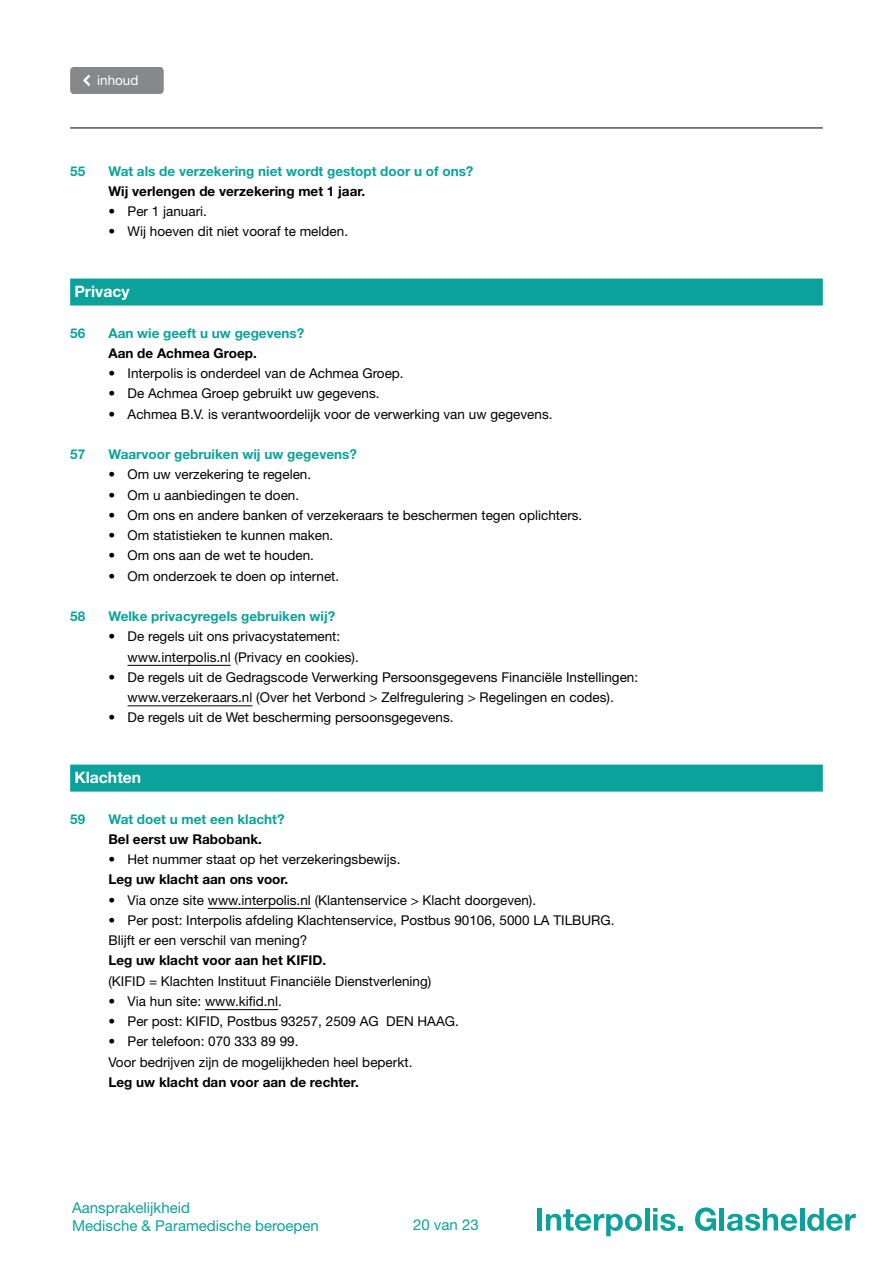
<style>
.page{position:relative;width:893px;height:1263px;background:#fff}
.page>*{position:absolute;margin:0;border:0;box-sizing:border-box;transform-origin:0 0}
.t1{font:700 15.75px "Helvetica Neue LT Std";color:#fff}
.t2{font:15px/18px "Helvetica Neue LT Std";color:#0ba29c}
.t3{font:13.5px/20.2px "Helvetica Neue LT Std";color:#000}
.t4{font:700 13.5px "Helvetica Neue LT Std";color:#0ba29c}
.t5{font:700 13.5px "Helvetica Neue LT Std";color:#000}
.t6{font:13.5px "Helvetica Neue LT Std";color:#fff}
</style>
<div class="page">
<hr style="left:70px;top:128px;width:753px;height:1px;background:#000">
<div style="left:537px;top:1208px;width:5px;height:22px;background:#0ba29c"></div>
<svg style="left:546px;top:1209px;width:96px;height:27px"></svg>
<hr style="left:645px;top:1208px;width:4px;height:22px;background:#0ba29c">
<svg style="left:653px;top:1208px;width:30px;height:23px"></svg>
<svg style="left:695px;top:1207px;width:21px;height:24px"></svg>
<hr style="left:720px;top:1208px;width:4px;height:22px;background:#0ba29c">
<svg style="left:727px;top:1208px;width:70px;height:23px"></svg>
<hr style="left:800px;top:1208px;width:4px;height:22px;background:#0ba29c">
<svg style="left:807px;top:1208px;width:49px;height:23px"></svg>
<div style="left:70px;top:67px;width:94px;height:27px;background:#87888a"></div>
<div style="left:70px;top:279px;width:753px;height:27px;background:#0ba29c"></div>
<hr style="left:128px;top:665px;width:103px;height:1px;background:#000">
<hr style="left:128px;top:705px;width:125px;height:1px;background:#000">
<div style="left:70px;top:765px;width:753px;height:27px;background:#0ba29c"></div>
<hr style="left:208px;top:908px;width:103px;height:1px;background:#000">
<hr style="left:205px;top:1009px;width:73px;height:1px;background:#000">
<p class="t6" style="left:97px;top:72px;width:43px">inhoud</p>
<p class="t4" style="left:70px;top:162px;width:17px">55</p>
<p class="t4" style="left:108px;top:162px;width:366px">Wat als de verzekering niet wordt gestopt door u of ons?</p>
<p class="t5" style="left:108px;top:183px;width:258px">Wij verlengen de verzekering met 1 jaar.</p>
<p class="t3" style="left:108px;top:201px;width:100px">• Per 1 januari.</p>
<p class="t3" style="left:108px;top:221px;width:241px">• Wij hoeven dit niet vooraf te melden.</p>
<p class="t1" style="left:74px;top:282px;width:57px">Privacy</p>
<p class="t4" style="left:70px;top:324px;width:17px">56</p>
<p class="t4" style="left:108px;top:324px;width:197px">Aan wie geeft u uw gegevens?</p>
<p class="t5" style="left:108px;top:345px;width:150px">Aan de Achmea Groep.</p>
<p class="t3" style="left:108px;top:363px;width:297px">• Interpolis is onderdeel van de Achmea Groep.</p>
<p class="t3" style="left:108px;top:383px;width:273px">• De Achmea Groep gebruikt uw gegevens.</p>
<p class="t3" style="left:108px;top:403px;width:446px">• Achmea B.V. is verantwoordelijk voor de verwerking van uw gegevens.</p>
<p class="t4" style="left:70px;top:446px;width:17px">57</p>
<p class="t4" style="left:108px;top:446px;width:250px">Waarvoor gebruiken wij uw gegevens?</p>
<p class="t3" style="left:108px;top:464px;width:204px">• Om uw verzekering te regelen.</p>
<p class="t3" style="left:108px;top:484px;width:192px">• Om u aanbiedingen te doen.</p>
<p class="t3" style="left:108px;top:505px;width:475px">• Om ons en andere banken of verzekeraars te beschermen tegen oplichters.</p>
<p class="t3" style="left:108px;top:525px;width:226px">• Om statistieken te kunnen maken.</p>
<p class="t3" style="left:108px;top:545px;width:207px">• Om ons aan de wet te houden.</p>
<p class="t3" style="left:108px;top:565px;width:232px">• Om onderzoek te doen op internet.</p>
<p class="t4" style="left:70px;top:608px;width:17px">58</p>
<p class="t4" style="left:108px;top:608px;width:228px">Welke privacyregels gebruiken wij?</p>
<p class="t3" style="left:128px;top:626px;width:233px;text-indent:-19px">• De regels uit ons privacystatement: www.interpolis.nl (Privacy en cookies).</p>
<p class="t3" style="left:108px;top:667px;width:531px;text-align:center">• De regels uit de Gedragscode Verwerking Persoonsgegevens Financiële Instellingen: www.verzekeraars.nl (Over het Verbond &gt; Zelfregulering &gt; Regelingen en codes).</p>
<p class="t3" style="left:108px;top:707px;width:347px">• De regels uit de Wet bescherming persoonsgegevens.</p>
<p class="t1" style="left:74px;top:768px;width:68px">Klachten</p>
<p class="t4" style="left:70px;top:810px;width:17px">59</p>
<p class="t4" style="left:108px;top:810px;width:178px">Wat doet u met een klacht?</p>
<p class="t5" style="left:108px;top:831px;width:155px">Bel eerst uw Rabobank.</p>
<p class="t3" style="left:108px;top:849px;width:293px">• Het nummer staat op het verzekeringsbewijs.</p>
<p class="t5" style="left:108px;top:871px;width:181px">Leg uw klacht aan ons voor.</p>
<p class="t3" style="left:108px;top:889px;width:429px">• Via onze site www.interpolis.nl (Klantenservice &gt; Klacht doorgeven).</p>
<p class="t3" style="left:108px;top:910px;width:508px">• Per post: Interpolis afdeling Klachtenservice, Postbus 90106, 5000 LA TILBURG.<br>Blijft er een verschil van mening?</p>
<p class="t5" style="left:108px;top:952px;width:219px">Leg uw klacht voor aan het KIFID.</p>
<p class="t3" style="left:108px;top:970px;width:324px">(KIFID = Klachten Instituut Financiële Dienstverlening)</p>
<p class="t3" style="left:108px;top:991px;width:175px">• Via hun site: www.kifid.nl.</p>
<p class="t3" style="left:108px;top:1011px;width:352px">• Per post: KIFID, Postbus 93257, 2509 AG DEN HAAG.</p>
<p class="t3" style="left:108px;top:1031px;width:305px">• Per telefoon: 070 333 89 99.<br>Voor bedrijven zijn de mogelijkheden heel beperkt.</p>
<p class="t5" style="left:108px;top:1074px;width:252px">Leg uw klacht dan voor aan de rechter.</p>
<p class="t2" style="left:72px;top:1198px;width:248px">Aansprakelijkheid<br>Medische &amp; Paramedische beroepen</p>
<p class="t2" style="left:413px;top:1215px;width:67px">20 van 23</p>
</div>
